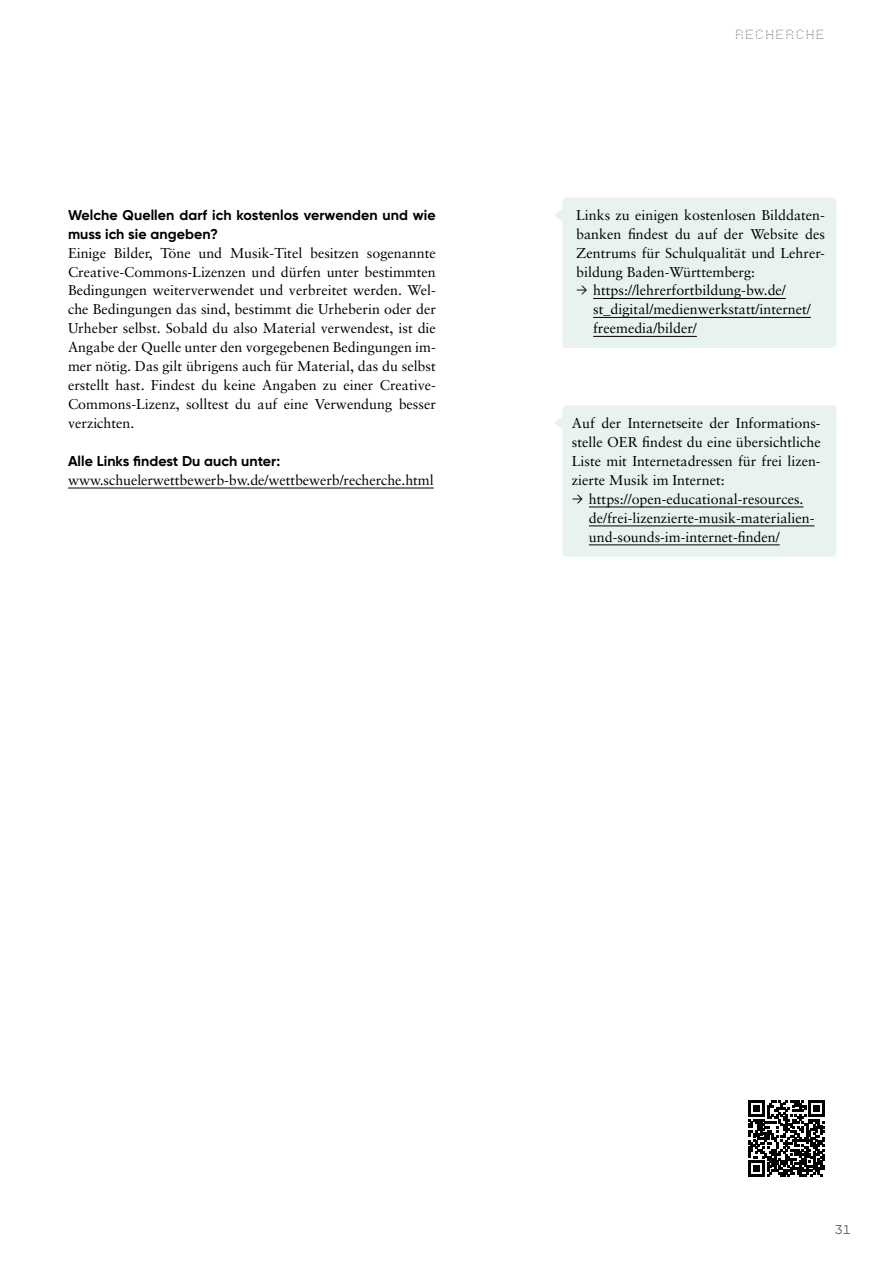
<style>
.page{position:relative;width:893px;height:1263px;background:#fff}
.page>*{position:absolute;margin:0;border:0;box-sizing:border-box;transform-origin:0 0}
.p_absatz_serif{font:14.25px/18.9px "Sabon LT Pro";color:#000;text-align:justify}
.p_absatz_serif_pfeil{font:14.25px/18.9px "Sabon LT Pro";color:#000}
.p_absatz_serif-2{font:700 14.25px/18.9px "Gilroy";letter-spacing:.005em;color:#000}
.t1{font:700 12.75px "Mono Point";letter-spacing:.05em;color:#575756}
.t2{font:12.75px "Gilroy";color:#575756}
.s1{font-family:"Gilroy"}
</style>
<div class="page">
<div style="left:554px;top:405px;width:282px;height:152px;background:#e8f3ee"></div>
<hr style="left:589px;top:507px;width:214px;height:1px;background:#000">
<hr style="left:589px;top:525px;width:225px;height:1px;background:#000">
<hr style="left:589px;top:544px;width:191px;height:1px;background:#000">
<hr style="left:68px;top:488px;width:366px;height:1px;background:#000">
<div style="left:554px;top:198px;width:282px;height:150px;background:#e8f3ee"></div>
<hr style="left:593px;top:298px;width:193px;height:1px;background:#000">
<hr style="left:593px;top:317px;width:218px;height:1px;background:#000">
<hr style="left:593px;top:336px;width:104px;height:1px;background:#000">
<svg style="left:748px;top:1100px;width:77px;height:76px"></svg>
<p class="p_absatz_serif-2" style="left:68px;top:205px;width:369px">Welche Quellen darf ich kostenlos verwenden und wie muss ich sie angeben?</p>
<p class="p_absatz_serif" style="left:68px;top:243px;width:369px">Einige Bilder, Töne und Musik-Titel besitzen sogenannte Creative-Commons-Lizenzen und dürfen unter bestimmten Bedingungen weiterverwendet und verbreitet werden. Wel&shy;che Bedingungen das sind, bestimmt die Urheberin oder der Urheber selbst. Sobald du also Material verwendest, ist die Angabe der Quelle unter den vorgegebenen Bedingungen im&shy;mer nötig. Das gilt übrigens auch für Material, das du selbst erstellt hast. Findest du keine Angaben zu einer Creative-Commons-Lizenz, solltest du auf eine Verwendung besser verzichten.</p>
<p class="p_absatz_serif-2" style="left:68px;top:451px;width:214px">Alle Links findest Du auch unter:</p>
<p class="p_absatz_serif" style="left:68px;top:470px;width:367px">www.schuelerwettbewerb-bw.de/wettbewerb/recherche.html</p>
<p class="t1" style="left:735px;top:27px;width:92px">RECHERCHE</p>
<p class="p_absatz_serif" style="left:576px;top:205px;width:250px">Links zu einigen kostenlosen Bilddaten&shy;banken findest du auf der Website des Zentrums für Schulqualität und Lehrer&shy;bildung Baden-Württemberg:</p>
<p class="p_absatz_serif_pfeil" style="left:593px;top:281px;width:219px;text-indent:-17px"><span class="s1">→</span> https://lehrerfortbildung-bw.de/ st_digital/medienwerkstatt/internet/ freemedia/bilder/</p>
<p class="p_absatz_serif" style="left:572px;top:413px;width:250px">Auf der Internetseite der Informations&shy;stelle OER findest du eine übersichtliche Liste mit Internetadressen für frei lizen&shy;zierte Musik im Internet:</p>
<p class="p_absatz_serif_pfeil" style="left:589px;top:489px;width:227px;text-indent:-17px"><span class="s1">→</span> https://open-educational-resources. de/frei-lizenzierte-musik-materialien&shy;und-sounds-im-internet-finden/</p>
<p class="t2" style="left:835px;top:1221px;width:17px">31</p>
</div>
